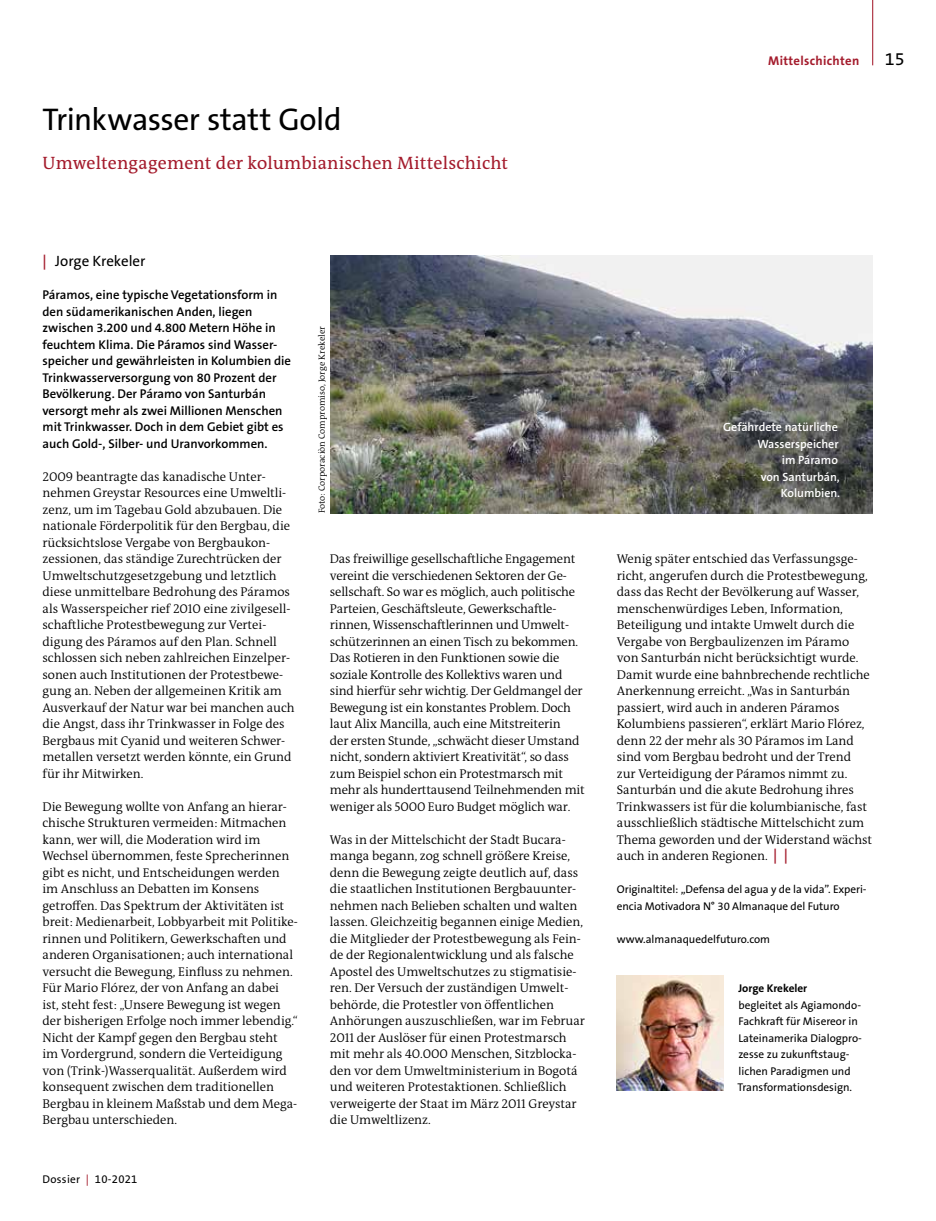
<style>
.page{position:relative;width:936px;height:1221px;background:#fff}
.page>*{position:absolute;margin:0;border:0;box-sizing:border-box;transform-origin:0 0}
.t1{font:31.5px "The Sans B W5 Plain";letter-spacing:-.015em;color:#000}
.t2{font:18px "The Antiqua B";letter-spacing:.01em;color:#a41b2c}
.t3{font:18px "The Sans B W5 Plain";color:#000}
.t4{font:15px "The Sans B W5 Plain";color:#000}
.t5{font:300 12.75px/16.5px "The Antiqua B";letter-spacing:-.005em;color:#000}
.t6{font:600 12.75px/16.5px "The Sans B W6";color:#000}
.t7{font:700 12.75px "The Sans B W7";letter-spacing:.025em;color:#a41b2c}
.t8{font:600 12px/16.5px "The Sans B W6";color:#fff;text-align:right}
.t9{font:11.25px/16.5px "The Sans B W5 Plain";color:#000}
.t10{font:11.25px "The Sans B W5 Plain";letter-spacing:.025em;color:#000}
.t11{font:700 11.25px "The Sans B W7";color:#000}
.t12{font:300 9px "The Antiqua B";color:#000}
.s1{font-family:"The Sans B W6";font-weight:600;color:#a41b2c}
.s2{color:#a41b2c}
.s3{font-family:"The Sans B W6";font-weight:600;font-size:15px;color:#a41b2c}
</style>
<div class="page">
<hr style="left:872px;top:0;width:1px;height:65px;background:#a41b2c">
<img style="left:330px;top:255px;width:542px;height:258px">
<img style="left:617px;top:975px;width:106px;height:115px">
<h1 class="t1" style="left:43px;top:99px;width:300px">Trinkwasser statt Gold</h1>
<h2 class="t2" style="left:43px;top:150px;width:467px">Umweltengagement der kolumbianischen Mittelschicht</h2>
<p class="t7" style="left:768px;top:53px;width:93px">Mittelschichten</p>
<h2 class="t3" style="left:884px;top:48px;width:21px">15</h2>
<p class="t4" style="left:43px;top:251px;width:104px"><span class="s1">|</span> Jorge Krekeler</p>
<p class="t6" style="left:43px;top:286px;width:250px">Páramos, eine typische Vegetationsform in den südamerikanischen Anden, liegen zwischen 3.200 und 4.800 Metern Höhe in feuchtem Klima. Die Páramos sind Wasser&shy;speicher und gewährleisten in Kolumbien die Trinkwasserversorgung von 80 Prozent der Bevölkerung. Der Páramo von Santurbán versorgt mehr als zwei Millionen Menschen mit Trinkwasser. Doch in dem Gebiet gibt es auch Gold-, Silber- und Uranvorkommen.</p>
<p class="t5" style="left:43px;top:468px;width:254px">2009 beantragte das kanadische Unter&shy;nehmen Greystar Resources eine Umweltli&shy;zenz, um im Tagebau Gold abzubauen. Die nationale Förderpolitik für den Bergbau, die rücksichtslose Vergabe von Bergbaukon&shy;zessionen, das ständige Zurechtrücken der Umweltschutzgesetzgebung und letztlich diese unmittelbare Bedrohung des Páramos als Wasserspeicher rief 2010 eine zivilgesell&shy;schaftliche Protestbewegung zur Vertei&shy;digung des Páramos auf den Plan. Schnell schlossen sich neben zahlreichen Einzelper&shy;sonen auch Institutionen der Protestbewe&shy;gung an. Neben der allgemeinen Kritik am Ausverkauf der Natur war bei manchen auch die Angst, dass ihr Trinkwasser in Folge des Bergbaus mit Cyanid und weiteren Schwer&shy;metallen versetzt werden könnte, ein Grund für ihr Mitwirken.</p>
<p class="t5" style="left:43px;top:798px;width:257px">Die Bewegung wollte von Anfang an hierar&shy;chische Strukturen vermeiden: Mitmachen kann, wer will, die Moderation wird im Wechsel übernommen, feste Sprecherinnen gibt es nicht, und Entscheidungen werden im Anschluss an Debatten im Konsens getroffen. Das Spektrum der Aktivitäten ist breit: Medienarbeit, Lobbyarbeit mit Politike&shy;rinnen und Politikern, Gewerkschaften und anderen Organisationen; auch international versucht die Bewegung, Einfluss zu nehmen.<br>Für Mario Flórez, der von Anfang an dabei ist, steht fest: „Unsere Bewegung ist wegen der bisherigen Erfolge noch immer lebendig.“ Nicht der Kampf gegen den Bergbau steht<br>im Vordergrund, sondern die Verteidigung von (Trink-)Wasserqualität. Außerdem wird konsequent zwischen dem traditionellen Bergbau in kleinem Maßstab und dem Mega-Bergbau unterschieden.</p>
<p class="t10" style="left:43px;top:1171px;width:96px">Dossier <span class="s2">|</span> 10-2021</p>
<p class="t12" style="left:316px;top:513px;width:188px;rotate:-90deg">Foto: Corporaciòn Compromiso, Jorge Krekeler</p>
<p class="t5" style="left:330px;top:550px;width:256px">Das freiwillige gesellschaftliche Engagement vereint die verschiedenen Sektoren der Ge&shy;sellschaft. So war es möglich, auch politische Parteien, Geschäftsleute, Gewerkschaftle&shy;rinnen, Wissenschaftlerinnen und Umwelt&shy;schützerinnen an einen Tisch zu bekommen.<br>Das Rotieren in den Funktionen sowie die soziale Kontrolle des Kollektivs waren und sind hierfür sehr wichtig. Der Geldmangel der Bewegung ist ein konstantes Problem. Doch laut Alix Mancilla, auch eine Mitstreiterin<br>der ersten Stunde, „schwächt dieser Umstand nicht, sondern aktiviert Kreativität“, so dass zum Beispiel schon ein Protestmarsch mit mehr als hunderttausend Teilnehmenden mit weniger als 5000 Euro Budget möglich war.</p>
<p class="t5" style="left:330px;top:830px;width:256px">Was in der Mittelschicht der Stadt Bucara&shy;manga begann, zog schnell größere Kreise, denn die Bewegung zeigte deutlich auf, dass die staatlichen Institutionen Bergbauunter&shy;nehmen nach Belieben schalten und walten lassen. Gleichzeitig begannen einige Medien, die Mitglieder der Protestbewegung als Fein&shy;de der Regionalentwicklung und als falsche Apostel des Umweltschutzes zu stigmatisie&shy;ren. Der Versuch der zuständigen Umwelt&shy;behörde, die Protestler von öffentlichen Anhörungen auszuschließen, war im Februar 2011 der Auslöser für einen Protestmarsch mit mehr als 40.000 Menschen, Sitzblocka&shy;den vor dem Umweltministerium in Bogotá und weiteren Protestaktionen. Schließlich verweigerte der Staat im März 2011 Greystar die Umweltlizenz.</p>
<p class="t8" style="left:723px;top:419px;width:118px">Gefährdete natürliche<br>Wasserspeicher<br>im Páramo<br>von Santurbán,<br>Kolumbien.</p>
<p class="t5" style="left:617px;top:550px;width:257px">Wenig später entschied das Verfassungsge&shy;richt, angerufen durch die Protestbewegung, dass das Recht der Bevölkerung auf Wasser, menschenwürdiges Leben, Information, Beteiligung und intakte Umwelt durch die Vergabe von Bergbaulizenzen im Páramo von Santurbán nicht berücksichtigt wurde.<br>Damit wurde eine bahnbrechende rechtliche Anerkennung erreicht. „Was in Santurbán passiert, wird auch in anderen Páramos Kolumbiens passieren“, erklärt Mario Flórez, denn 22 der mehr als 30 Páramos im Land sind vom Bergbau bedroht und der Trend zur Verteidigung der Páramos nimmt zu.<br>Santurbán und die akute Bedrohung ihres Trinkwassers ist für die kolumbianische, fast ausschließlich städtische Mittelschicht zum Thema geworden und der Widerstand wächst auch in anderen Regionen. <span class="s3">| |</span></p>
<p class="t9" style="left:617px;top:881px;width:251px">Originaltitel: „Defensa del agua y de la vida”. Experi&shy;encia Motivadora N° 30 Almanaque del Futuro</p>
<p class="t9" style="left:617px;top:930px;width:155px">www.almanaquedelfuturo.com</p>
<p class="t11" style="left:738px;top:981px;width:70px">Jorge Krekeler</p>
<p class="t9" style="left:737px;top:996px;width:126px">begleitet als Agiamondo-<br>Fachkraft für Misereor in<br>Lateinamerika Dialogpro&shy;zesse zu zukunftstaug&shy;lichen Paradigmen und<br>Transformationsdesign.</p>
</div>
